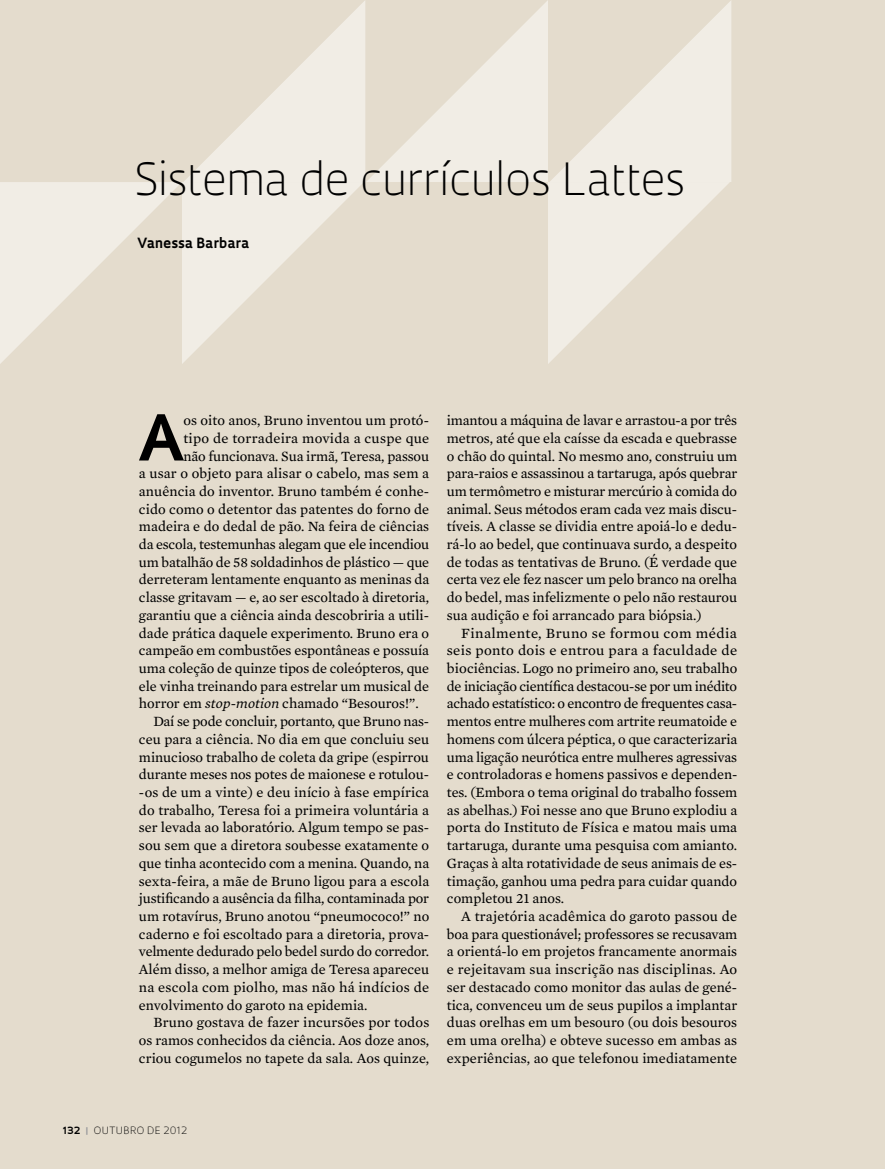
<style>
.page{position:relative;width:885px;height:1169px;background:#fff}
.page>*{position:absolute;margin:0;border:0;box-sizing:border-box;transform-origin:0 0}
.t1{font:700 61.35px "Oculum";color:#000}
.t2{font:300 43.2px "Oculum";letter-spacing:-.025em;color:#000}
.t3{font:14.4px/17.7px "Mercury Text G2";color:#000;text-align:justify}
.t4{font:14.4px/17.7px "Mercury Text G2";color:#000;scale:1.04 1}
.t5{font:14.4px "Mercury Text G2";letter-spacing:-.02em;color:#000}
.t6{font:700 13.65px "Oculum";letter-spacing:.01em;color:#000}
.t7{font:300 9.75px "Oculum";letter-spacing:.04em;color:#000}
.s1{font-style:italic}
.s2{font-weight:700}
.s3{font-weight:700;color:#939598}
</style>
<div class="page">
<div style="left:0;top:0;width:885px;height:1168px;background:#e4dccd"></div>
<svg style="left:0;top:0;width:731px;height:364px"></svg>
<h2 class="t2" style="left:135px;top:149px;width:552px">Sistema de currículos Lattes</h2>
<p class="t6" style="left:137px;top:233px;width:113px">Vanessa Barbara</p>
<h1 class="t1" style="left:137px;top:396px;width:46px">A</h1>
<p class="t3" style="left:183px;top:411px;width:246px">os oito anos, Bruno inventou um protó-</p>
<p class="t3" style="left:183px;top:428px;width:247px">tipo de torradeira movida a cuspe que</p>
<p class="t3" style="left:183px;top:446px;width:247px">não funcionava. Sua irmã, Teresa, passou</p>
<p class="t3" style="left:139px;top:464px;width:292px">a usar o objeto para alisar o cabelo, mas sem a</p>
<p class="t3" style="left:139px;top:481px;width:290px">anuência do inventor. Bruno também é conhe-</p>
<p class="t3" style="left:139px;top:499px;width:292px">cido como o detentor das patentes do forno de</p>
<p class="t3" style="left:139px;top:517px;width:292px">madeira e do dedal de pão. Na feira de ciências</p>
<p class="t3" style="left:139px;top:534px;width:292px">da escola, testemunhas alegam que ele incendiou</p>
<p class="t3" style="left:139px;top:552px;width:292px">um batalhão de 58 soldadinhos de plástico — que</p>
<p class="t3" style="left:139px;top:570px;width:292px">derreteram lentamente enquanto as meninas da</p>
<p class="t3" style="left:139px;top:588px;width:292px">classe gritavam — e, ao ser escoltado à diretoria,</p>
<p class="t3" style="left:139px;top:605px;width:290px">garantiu que a ciência ainda descobriria a utili-</p>
<p class="t3" style="left:139px;top:623px;width:292px">dade prática daquele experimento. Bruno era o</p>
<p class="t3" style="left:139px;top:641px;width:292px">campeão em combustões espontâneas e possuía</p>
<p class="t3" style="left:139px;top:658px;width:292px">uma coleção de quinze tipos de coleópteros, que</p>
<p class="t3" style="left:139px;top:676px;width:292px">ele vinha treinando para estrelar um musical de</p>
<p class="t3" style="left:139px;top:694px;width:281px">horror em <span class="s1">stop-motion</span> chamado “Besouros!”.</p>
<p class="t3" style="left:153px;top:711px;width:276px">Daí se pode concluir, portanto, que Bruno nas-</p>
<p class="t3" style="left:139px;top:729px;width:292px">ceu para a ciência. No dia em que concluiu seu</p>
<p class="t3" style="left:139px;top:747px;width:292px">minucioso trabalho de coleta da gripe (espirrou</p>
<p class="t3" style="left:139px;top:765px;width:292px">durante meses nos potes de maionese e rotulou-</p>
<p class="t3" style="left:139px;top:782px;width:292px">-os de um a vinte) e deu início à fase empírica</p>
<p class="t3" style="left:139px;top:800px;width:292px">do trabalho, Teresa foi a primeira voluntária a</p>
<p class="t3" style="left:139px;top:818px;width:290px">ser levada ao laboratório. Algum tempo se pas-</p>
<p class="t3" style="left:139px;top:835px;width:292px">sou sem que a diretora soubesse exatamente o</p>
<p class="t3" style="left:139px;top:853px;width:292px">que tinha acontecido com a menina. Quando, na</p>
<p class="t3" style="left:139px;top:871px;width:292px">sexta-feira, a mãe de Bruno ligou para a escola</p>
<p class="t3" style="left:139px;top:889px;width:292px">justificando a ausência da filha, contaminada por</p>
<p class="t3" style="left:139px;top:906px;width:292px">um rotavírus, Bruno anotou “pneumococo!” no</p>
<p class="t3" style="left:139px;top:924px;width:290px">caderno e foi escoltado para a diretoria, prova-</p>
<p class="t5" style="left:139px;top:941px;width:292px">velmente dedurado pelo bedel surdo do corredor.</p>
<p class="t3" style="left:139px;top:959px;width:292px">Além disso, a melhor amiga de Teresa apareceu</p>
<p class="t3" style="left:139px;top:977px;width:292px">na escola com piolho, mas não há indícios de</p>
<p class="t3" style="left:139px;top:995px;width:230px">envolvimento do garoto na epidemia.</p>
<p class="t3" style="left:153px;top:1012px;width:277px">Bruno gostava de fazer incursões por todos</p>
<p class="t3" style="left:139px;top:1030px;width:292px">os ramos conhecidos da ciência. Aos doze anos,</p>
<p class="t3" style="left:139px;top:1048px;width:292px">criou cogumelos no tapete da sala. Aos quinze,</p>
<p class="t3" style="left:447px;top:411px;width:292px">imantou a máquina de lavar e arrastou-a por três metros, até que ela caísse da escada e quebrasse o chão do quintal. No mesmo ano, construiu um para-raios e assassinou a tartaruga, após quebrar um termômetro e misturar mercúrio à comida do animal. Seus métodos eram cada vez mais discu&shy;tíveis. A classe se dividia entre apoiá-lo e dedu&shy;rá-lo ao bedel, que continuava surdo, a despeito de todas as tentativas de Bruno. (É verdade que certa vez ele fez nascer um pelo branco na orelha do bedel, mas infelizmente o pelo não restaurou sua audição e foi arrancado para biópsia.)</p>
<p class="t4" style="left:447px;top:623px;width:281px;text-indent:14px">Finalmente, Bruno se formou com média seis ponto dois e entrou para a faculdade de biociências. Logo no primeiro ano, seu trabalho de iniciação científica destacou-se por um inédito achado estatístico: o encontro de frequentes casa&shy;mentos entre mulheres com artrite reumatoide e homens com úlcera péptica, o que caracterizaria uma ligação neurótica entre mulheres agressivas e controladoras e homens passivos e dependen&shy;tes. (Embora o tema original do trabalho fossem as abelhas.) Foi nesse ano que Bruno explodiu a porta do Instituto de Física e matou mais uma tartaruga, durante uma pesquisa com amianto.<br>Graças à alta rotatividade de seus animais de es&shy;timação, ganhou uma pedra para cuidar quando completou 21 anos.</p>
<p class="t3" style="left:447px;top:906px;width:292px;text-indent:14px">A trajetória acadêmica do garoto passou de boa para questionável; professores se recusavam a orientá-lo em projetos francamente anormais e rejeitavam sua inscrição nas disciplinas. Ao ser destacado como monitor das aulas de gené&shy;tica, convenceu um de seus pupilos a implantar duas orelhas em um besouro (ou dois besouros em uma orelha) e obteve sucesso em ambas as experiências, ao que telefonou imediatamente</p>
<p class="t7" style="left:63px;top:1123px;width:126px"><span class="s2">132</span> <span class="s3">|</span> outubro DE 2012</p>
</div>
